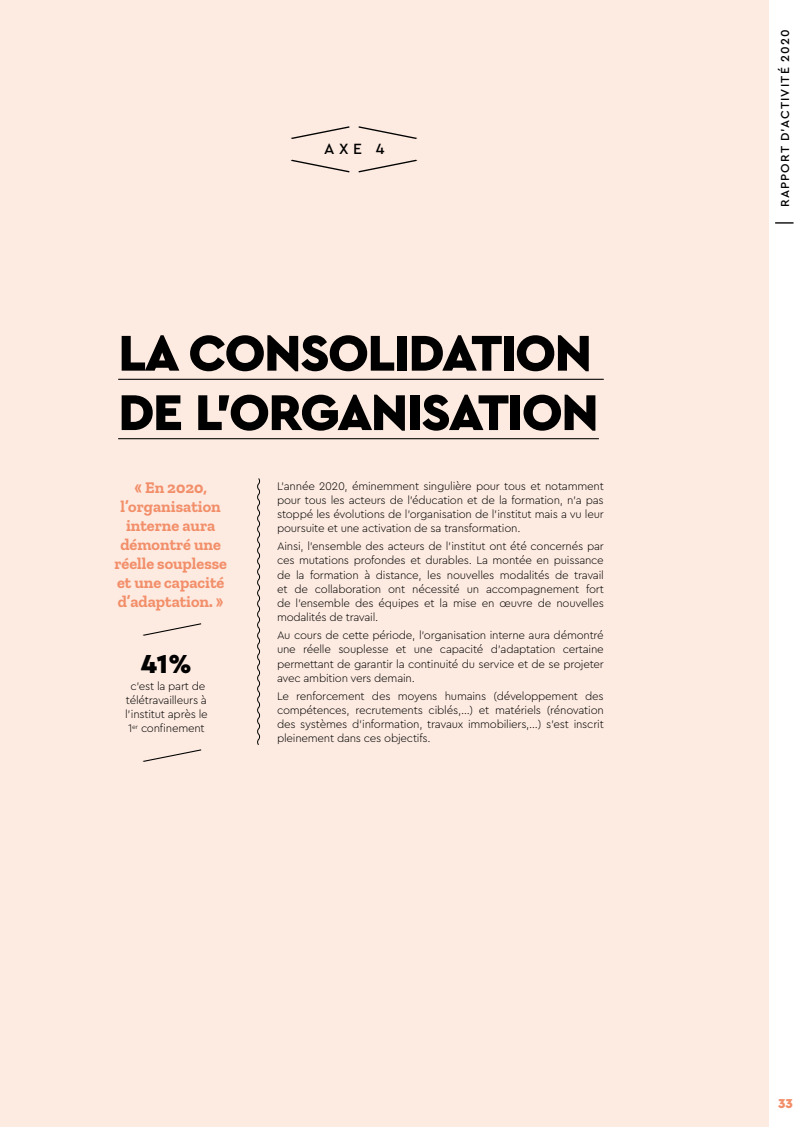
<style>
.page{position:relative;width:808px;height:1127px;background:#fff}
.page>*{position:absolute;margin:0;border:0;box-sizing:border-box;transform-origin:0 0}
.t1{font:900 52.65px/59.4px "Cera Pro";letter-spacing:-.03em;color:#000}
.t2{font:900 27.3px "Cera Pro";color:#000}
.t3{font:700 16.2px/18.9px "Zilla Slab";color:#f28f6a;text-align:center}
.t4{font:500 15.6px "Cera Pro";color:#000}
.t5{font:900 13.5px "Cera Pro";color:#f28f6a}
.t6{font:500 12.15px "Cera Pro";letter-spacing:.1em;color:#000}
.t7{font:300 11.55px/14.1px "Cera Pro";letter-spacing:-.02em;color:#000;text-align:justify}
</style>
<div class="page">
<div style="left:0;top:0;width:768px;height:1127px;background:#fdebe1"></div>
<hr style="left:118px;top:379px;width:486px;height:1px;background:#000">
<hr style="left:118px;top:438px;width:481px;height:1px;background:#000">
<svg style="left:290px;top:126px;width:60px;height:13px"></svg>
<svg style="left:290px;top:159px;width:60px;height:14px"></svg>
<svg style="left:358px;top:126px;width:60px;height:13px"></svg>
<svg style="left:358px;top:159px;width:60px;height:14px"></svg>
<svg style="left:257px;top:478px;width:3px;height:267px"></svg>
<svg style="left:142px;top:623px;width:60px;height:13px"></svg>
<svg style="left:142px;top:749px;width:60px;height:13px"></svg>
<svg style="left:775px;top:222px;width:18px;height:2px"></svg>
<h3 class="t4" style="left:324px;top:138px;width:62px">AXE 4</h3>
<h1 class="t1" style="left:118px;top:321px;width:482px">LA CONSOLIDATION<br>DE L’ORGANISATION</h1>
<h3 class="t3" style="left:114px;top:478px;width:114px">« En 2020, l’organisation interne aura démontré une réelle souplesse et une capacité d’adaptation. »</h3>
<h2 class="t2" style="left:141px;top:646px;width:53px">41%</h2>
<p class="t7" style="left:125px;top:678px;width:84px;text-align:center">c’est la part de télétravailleurs à l’institut après le<br>1<sup>er</sup> confinement</p>
<p class="t7" style="left:277px;top:478px;width:328px">L’année 2020, éminemment singulière pour tous et notamment pour tous les acteurs de l’éducation et de la formation, n’a pas stoppé les évolutions de l’organisation de l’institut mais a vu leur poursuite et une activation de sa transformation.</p>
<p class="t7" style="left:277px;top:539px;width:328px">Ainsi, l’ensemble des acteurs de l’institut ont été concernés par ces mutations profondes et durables. La montée en puissance de la formation à distance, les nouvelles modalités de travail et de collaboration ont nécessité un accompagnement fort de l’ensemble des équipes et la mise en œuvre de nouvelles modalités de travail.</p>
<p class="t7" style="left:277px;top:628px;width:328px">Au cours de cette période, l’organisation interne aura démontré une réelle souplesse et une capacité d’adaptation certaine permettant de garantir la continuité du service et de se projeter avec ambition vers demain.</p>
<p class="t7" style="left:277px;top:688px;width:328px">Le renforcement des moyens humains (développement des compétences, recrutements ciblés,…) et matériels (rénovation des systèmes d’information, travaux immobiliers,…) s’est inscrit pleinement dans ces objectifs.</p>
<p class="t6" style="left:777px;top:207px;width:180px;rotate:-90deg">RAPPORT D’ACTIVITÉ 2020</p>
<p class="t5" style="left:778px;top:1094px;width:17px">33</p>
</div>
